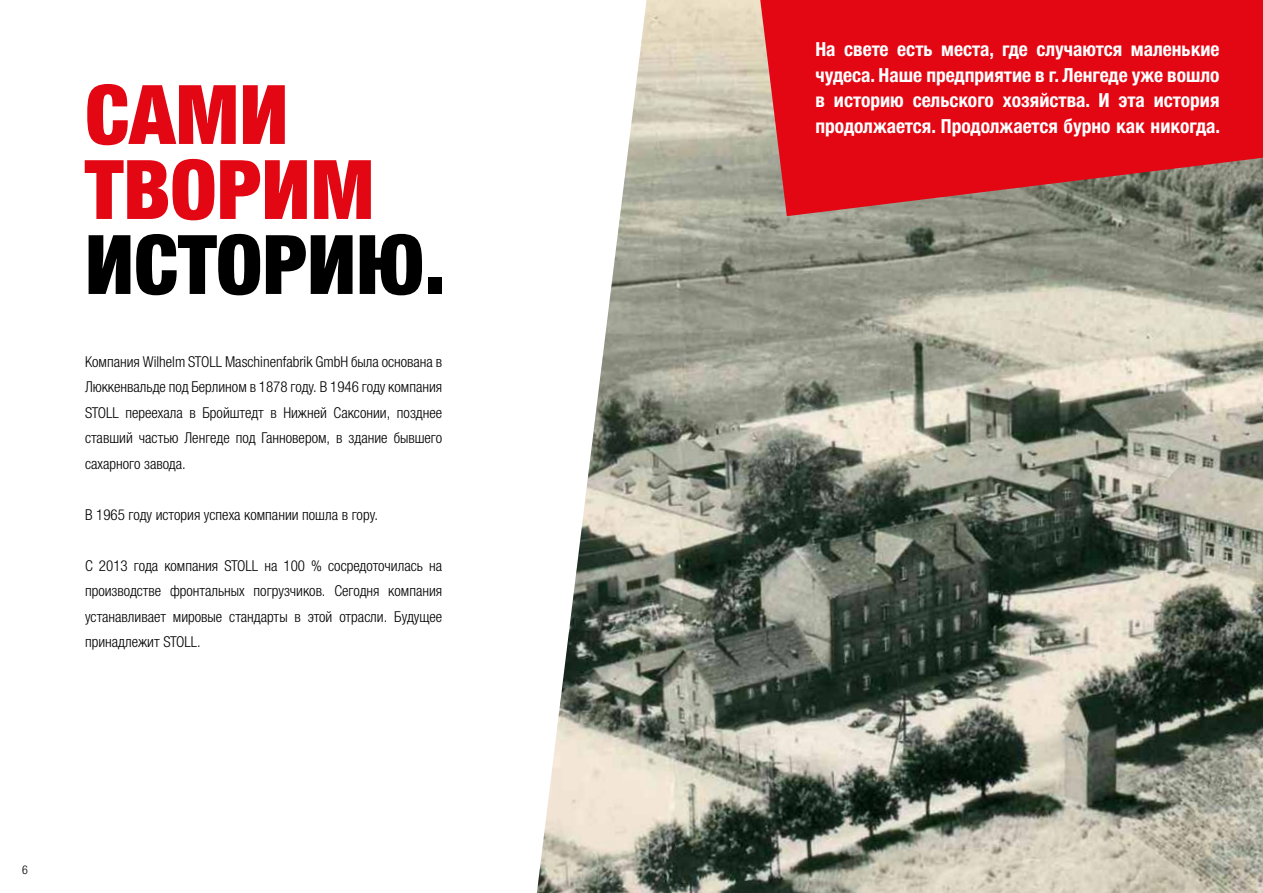
<style>
.page{position:relative;width:1263px;height:893px;background:#fff}
.page>*{position:absolute;margin:0;border:0;box-sizing:border-box;transform-origin:0 0}
.t1{font:900 condensed 82.5px/75px "Helvetica Neue LTW1 G";color:#e30613}
.t2{font:900 condensed 82.5px "Helvetica Neue LTW1 G";color:#000}
.t3{font:700 condensed 19.5px/25.5px "Helvetica Neue LTW1 G";color:#fff;text-align:justify}
.t4{font:300 condensed 15px/25.5px "Helvetica Neue LTW1 G";color:#000;text-align:justify}
.t5{font:300 condensed 12px "Helvetica Neue LTW1 G";color:#000}
</style>
<div class="page">
<img style="left:537px;top:0;width:726px;height:893px">
<svg style="left:760px;top:0;width:503px;height:216px;background:#d41a22"></svg>
<h1 class="t1" style="left:85px;top:77px;width:291px">САМИ<br>ТВОРИМ</h1>
<h1 class="t2" style="left:85px;top:215px;width:362px">ИСТОРИЮ.</h1>
<p class="t4" style="left:85px;top:349px;width:359px">Компания Wilhelm STOLL Maschinenfabrik GmbH была основана в Люккенвальде под Берлином в 1878 году. В 1946 году компания STOLL переехала в Бройштедт в Нижней Саксонии, позднее ставший частью Ленгеде под Ганновером, в здание бывшего сахарного завода.</p>
<p class="t4" style="left:85px;top:502px;width:294px">В 1965 году история успеха компании пошла в гору.</p>
<p class="t4" style="left:85px;top:553px;width:359px">С 2013 года компания STOLL на 100 % сосредоточилась на производстве фронтальных погрузчиков. Сегодня компания устанавливает мировые стандарты в этой отрасли. Будущее принадлежит STOLL.</p>
<p class="t5" style="left:22px;top:863px;width:7px">6</p>
<h2 class="t3" style="left:815px;top:37px;width:406px">На свете есть места, где случаются маленькие чудеса. Наше предприятие в г. Ленгеде уже вошло в историю сельского хозяйства. И эта история продолжается. Продолжается бурно как никогда.</h2>
</div>
